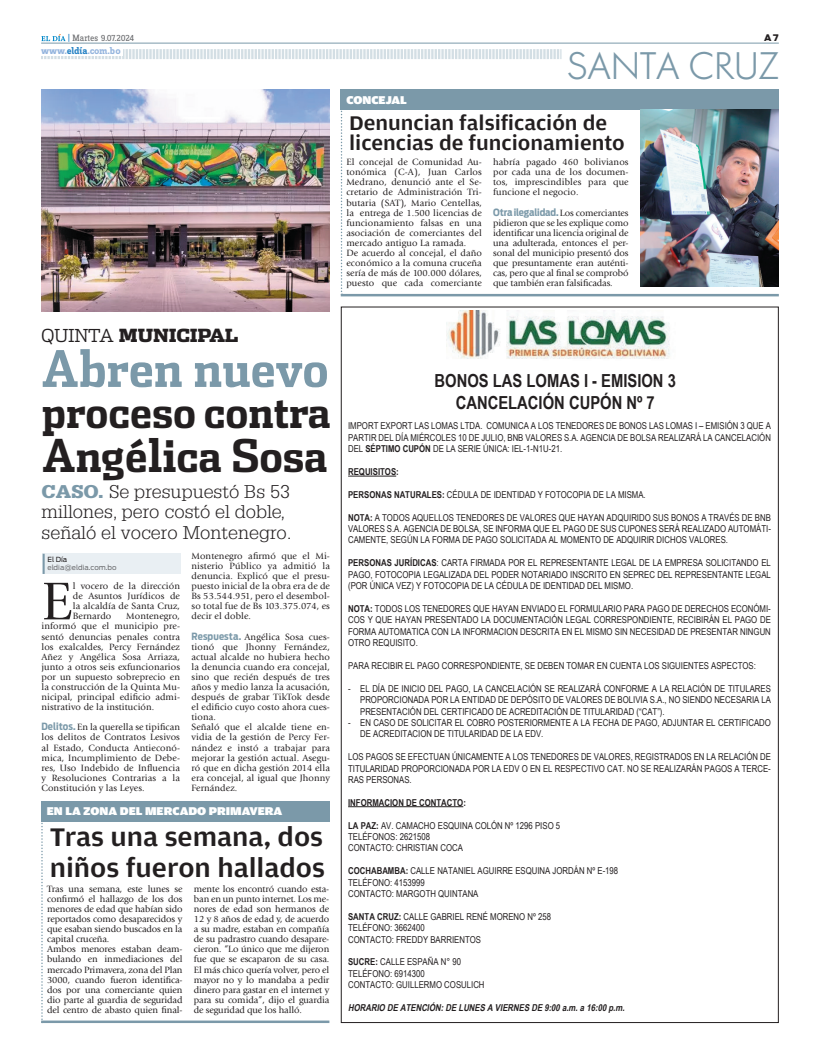
<style>
.page{position:relative;width:820px;height:1056px;background:#fff}
.page>*{position:absolute;margin:0;border:0;box-sizing:border-box;transform-origin:0 0}
.t1{font:55.4px "Giovanni";color:#231f20}
.t2{font:700 50px "Dispatch Cond";color:#7b99a9}
.t3{font:700 45px "Dispatch Cond";color:#231f20}
.t4{font:700 44px "Dispatch Cond";color:#231f20}
.t5{font:35px "Cg Futura Maxi Lt";color:#7b99a9}
.t6{font:500 27px/30.3px "Amplitude Wide";color:#231f20}
.t7{font:500 21px/20.2px "Amplitude Wide";color:#231f20}
.t8{font:300 18px/20.2px "Glypha";color:#231f20;scale:1.1 1}
.t9{font:700 18px/21.6px "Arial Narrow";color:#231f20;text-align:center}
.t10{font:900 18px "Dispatch";letter-spacing:-.02em;color:#231f20}
.t11{font:900 12px "Amplitude Wide";color:#fff}
.t12{font:700 10px "Antenna Cond";letter-spacing:-.01em;color:#7b99a9}
.t13{font:700 10px "Zine Slab Dis";color:#95b5de}
.t14{font:9.5px/10.1px "Giovanni";letter-spacing:.01em;color:#231f20;text-align:justify}
.t15{font:9.5px/11.4px "Arial Narrow";color:#231f20;text-align:justify}
.t16{font:9.5px/10.1px "Giovanni";letter-spacing:-.01em;color:#231f20}
.t17{font:italic 700 9.5px "Arial Narrow";color:#231f20}
.t18{font:700 9.5px "Arial Narrow";color:#231f20}
.t19{font:9.5px "Zine Slab Dis";color:#6c6d70}
.t20{font:900 9px "Antenna";color:#231f20}
.t21{font:7px/8px "Antenna";color:#6c6d70}
.s1{color:#2783c5}
.s2{font-weight:300}
.s3{font-weight:900;color:#7b99a9}
.s4{color:#231f20}
.s5{font-family:"Antenna Cond";font-weight:700;font-size:10px;color:#7b99a9}
.s6{font-family:"Giovanni";font-weight:400;font-size:9.5px;color:#231f20}
.s7{font-weight:700}
</style>
<div class="page">
<img style="left:446px;top:311px;width:224px;height:48px">
<hr style="left:348px;top:476px;width:48px;height:1px;background:#231f20">
<hr style="left:348px;top:806px;width:115px;height:1px;background:#231f20">
<img style="left:41px;top:90px;width:288px;height:222px">
<div style="left:43px;top:554px;width:138px;height:20px;background:#e9eff3"></div>
<hr style="left:43px;top:554px;width:2px;height:20px;background:#7b99a9">
<div style="left:41px;top:801px;width:288px;height:20px;background:#7b99a9"></div>
<hr style="left:41px;top:1020px;width:288px;height:3px;background:#7b99a9">
<svg style="left:41px;top:821px;width:2px;height:201px"></svg>
<div style="left:340px;top:90px;width:438px;height:20px;background:#7b99a9"></div>
<hr style="left:340px;top:294px;width:438px;height:2px;background:#7b99a9">
<img style="left:640px;top:110px;width:138px;height:176px">
<svg style="left:340px;top:110px;width:2px;height:185px"></svg>
<svg style="left:41px;top:49px;width:520px;height:10px"></svg>
<hr style="left:41px;top:43px;width:737px;height:1px;background:#7b99a9">
<div style="left:41px;top:46px;width:82px;height:9px;background:#fff"></div>
<svg style="left:41px;top:34px;width:24px;height:7px"></svg>
<p class="t19" style="left:68px;top:34px;width:68px"><span class="s1">|</span> Martes 9.07.2024</p>
<p class="t13" style="left:41px;top:45px;width:81px">www.<span class="s1">eldía</span>.com.bo</p>
<p class="t10" style="left:41px;top:322px;width:199px"><span class="s2">QUINTA</span> MUNICIPAL</p>
<p class="t2" style="left:41px;top:337px;width:288px">Abren nuevo</p>
<p class="t4" style="left:42px;top:384px;width:290px">proceso contra</p>
<p class="t3" style="left:42px;top:427px;width:287px">Angélica Sosa</p>
<p class="t8" style="left:42px;top:482px;width:229px"><span class="s3">CASO.</span> Se presupuestó Bs 53 millones, pero costó el doble, señaló el vocero Montenegro.</p>
<p class="t21" style="left:47px;top:555px;width:71px"><span class="s4">El Día </span>eldia@eldia.com.bo</p>
<p class="t1" style="left:41px;top:570px;width:32px">E</p>
<p class="t14" style="left:73px;top:581px;width:109px">l vocero de la dirección de Asuntos Jurídicos de la alcaldía de Santa Cruz, Bernardo</p>
<p class="t14" style="left:41px;top:611px;width:140px;text-indent:85px">Montenegro, informó que el municipio pre&shy;sentó denuncias penales contra los exalcaldes, Percy Fernández Añez y Angélica Sosa Arriaza, junto a otros seis exfuncionarios por un supuesto sobreprecio en la construcción de la Quinta Mu&shy;nicipal, principal edificio admi&shy;nistrativo de la institución.</p>
<p class="t14" style="left:41px;top:722px;width:140px"><span class="s5">Delitos.</span>En la querella se tipifican los delitos de Contratos Lesivos al Estado, Conducta Antieconó&shy;mica, Incumplimiento de Debe&shy;res, Uso Indebido de Influencia y Resoluciones Contrarias a la Constitución y las Leyes.</p>
<p class="t14" style="left:191px;top:551px;width:140px">Montenegro afirmó que el Mi&shy;nisterio Público ya admitió la denuncia. Explicó que el presu&shy;puesto inicial de la obra era de de Bs 53.544.951, pero el desembol&shy;so total fue de Bs 103.375.074, es decir el doble.</p>
<p class="t14" style="left:191px;top:631px;width:140px;text-align:left"><span class="s5">Respuesta.</span> Angélica Sosa cues&shy;tionó que Jhonny Fernández, actual alcalde no hubiera hecho la denuncia cuando era concejal, sino que recién después de tres años y medio lanza la acusación, después de grabar TikTok desde el edificio cuyo costo ahora cues&shy;tiona.<br>Señaló que el alcalde tiene en&shy;vidia de la gestión de Percy Fer&shy;nández e instó a trabajar para mejorar la gestión actual. Asegu&shy;ró que en dicha gestión 2014 ella era concejal, al igual que Jhonny<br>Fernández.</p>
<p class="t11" style="left:47px;top:804px;width:237px">EN LA ZONA DEL MERCADO PRIMAVERA</p>
<p class="t6" style="left:50px;top:823px;width:276px">Tras una semana, dos niños fueron hallados</p>
<p class="t16" style="left:47px;top:884px;width:137px">Tras una semana, este lunes se confirmó el hallazgo de los dos menores de edad que habían sido reportados como desaparecidos y que esaban siendo buscados en la capital cruceña.<br>Ambos menores estaban deam&shy;bulando en inmediaciones del mercado Primavera, zona del Plan<br>3000, cuando fueron identifica&shy;dos por una comerciante quien dio parte al guardia de seguridad del centro de abasto quien final-</p>
<p class="t14" style="left:194px;top:884px;width:137px">mente los encontró cuando esta&shy;ban en un punto internet. Los me&shy;nores de edad son hermanos de 12 y 8 años de edad y, de acuerdo a su madre, estaban en compañía de su padrastro cuando desapare&shy;cieron. “Lo único que me dijeron fue que se escaparon de su casa.<br>El más chico quería volver, pero el mayor no y lo mandaba a pedir dinero para gastar en el internet y para su comida”, dijo el guardia de seguridad que los halló.</p>
<p class="t20" style="left:763px;top:32px;width:16px">A 7</p>
<p class="t11" style="left:346px;top:93px;width:62px">CONCEJAL</p>
<p class="t5" style="left:567px;top:45px;width:213px">SANTA CRUZ</p>
<p class="t7" style="left:349px;top:113px;width:277px">Denuncian falsificación de licencias de funcionamiento</p>
<p class="t14" style="left:346px;top:157px;width:137px;text-align:left">El concejal de Comunidad Au&shy;tonómica (C-A), Juan Carlos<br>Medrano, denunció ante el Se&shy;cretario de Administración Tri&shy;butaria (SAT), Mario Centellas, la entrega de 1.500 licencias de funcionamiento falsas en una asociación de comerciantes del mercado antiguo La ramada.<br>De acuerdo al concejal, el daño económico a la comuna cruceña sería de más de 100.000 dólares, puesto que cada comerciante</p>
<p class="t14" style="left:493px;top:157px;width:137px">habría pagado 460 bolivianos por cada una de los documen&shy;tos, imprescindibles para que funcione el negocio.</p>
<p class="t12" style="left:493px;top:206px;width:137px">Otra ilegalidad.<span class="s6">Los comerciantes</span></p>
<p class="t14" style="left:493px;top:218px;width:137px">pidieron que se les explique como identificar una licencia original de una adulterada, entonces el per&shy;sonal del municipio presentó dos que presuntamente eran auténti&shy;cas, pero que al final se comprobó que también eran falsificadas.</p>
<p class="t9" style="left:434px;top:369px;width:243px">BONOS LAS LOMAS I - EMISION 3<br>CANCELACIÓN CUPÓN Nº 7</p>
<p class="t15" style="left:348px;top:420px;width:424px">IMPORT EXPORT LAS LOMAS LTDA. COMUNICA A LOS TENEDORES DE BONOS LAS LOMAS I – EMISIÓN 3 QUE A PARTIR DEL DÍA MIÉRCOLES 10 DE JULIO, BNB VALORES S.A. AGENCIA DE BOLSA REALIZARÁ LA CANCELACIÓN DEL <span class="s7">SÉPTIMO CUPÓN</span> DE LA SERIE ÚNICA: IEL-1-N1U-21.</p>
<p class="t18" style="left:348px;top:465px;width:52px">REQUISITOS:</p>
<p class="t15" style="left:348px;top:488px;width:299px"><span class="s7">PERSONAS NATURALES:</span> CÉDULA DE IDENTIDAD Y FOTOCOPIA DE LA MISMA.</p>
<p class="t15" style="left:348px;top:511px;width:424px"><span class="s7">NOTA:</span> A TODOS AQUELLOS TENEDORES DE VALORES QUE HAYAN ADQUIRIDO SUS BONOS A TRAVÉS DE BNB VALORES S.A. AGENCIA DE BOLSA, SE INFORMA QUE EL PAGO DE SUS CUPONES SERÁ REALIZADO AUTOMÁTI-CAMENTE, SEGÚN LA FORMA DE PAGO SOLICITADA AL MOMENTO DE ADQUIRIR DICHOS VALORES.</p>
<p class="t15" style="left:348px;top:557px;width:424px"><span class="s7">PERSONAS JURÍDICAS</span>: CARTA FIRMADA POR EL REPRESENTANTE LEGAL DE LA EMPRESA SOLICITANDO EL PAGO, FOTOCOPIA LEGALIZADA DEL PODER NOTARIADO INSCRITO EN SEPREC DEL REPRESENTANTE LEGAL (POR ÚNICA VEZ) Y FOTOCOPIA DE LA CÉDULA DE IDENTIDAD DEL MISMO.</p>
<p class="t15" style="left:348px;top:602px;width:424px"><span class="s7">NOTA:</span> TODOS LOS TENEDORES QUE HAYAN ENVIADO EL FORMULARIO PARA PAGO DE DERECHOS ECONÓMI-COS Y QUE HAYAN PRESENTADO LA DOCUMENTACIÓN LEGAL CORRESPONDIENTE, RECIBIRÁN EL PAGO DE FORMA AUTOMATICA CON LA INFORMACION DESCRITA EN EL MISMO SIN NECESIDAD DE PRESENTAR NINGUN OTRO REQUISITO.</p>
<p class="t15" style="left:348px;top:659px;width:409px">PARA RECIBIR EL PAGO CORRESPONDIENTE, SE DEBEN TOMAR EN CUENTA LOS SIGUIENTES ASPECTOS:</p>
<p class="t15" style="left:360px;top:682px;width:412px;text-indent:-12px">- EL DÍA DE INICIO DEL PAGO, LA CANCELACIÓN SE REALIZARÁ CONFORME A LA RELACIÓN DE TITULARES PROPORCIONADA POR LA ENTIDAD DE DEPÓSITO DE VALORES DE BOLIVIA S.A., NO SIENDO NECESARIA LA PRESENTACIÓN DEL CERTIFICADO DE ACREDITACIÓN DE TITULARIDAD (“CAT”).</p>
<p class="t15" style="left:360px;top:716px;width:412px;text-indent:-12px">- EN CASO DE SOLICITAR EL COBRO POSTERIORMENTE A LA FECHA DE PAGO, ADJUNTAR EL CERTIFICADO<br>DE ACREDITACION DE TITULARIDAD DE LA EDV.</p>
<p class="t15" style="left:348px;top:751px;width:424px">LOS PAGOS SE EFECTUAN ÚNICAMENTE A LOS TENEDORES DE VALORES, REGISTRADOS EN LA RELACIÓN DE TITULARIDAD PROPORCIONADA POR LA EDV O EN EL RESPECTIVO CAT. NO SE REALIZARÁN PAGOS A TERCE-RAS PERSONAS.</p>
<p class="t18" style="left:348px;top:795px;width:119px">INFORMACION DE CONTACTO:</p>
<p class="t15" style="left:348px;top:819px;width:213px;text-align:left"><span class="s7">LA PAZ:</span> AV. CAMACHO ESQUINA COLÓN Nº 1296 PISO 5<br>TELÉFONOS: 2621508<br>CONTACTO: CHRISTIAN COCA</p>
<p class="t15" style="left:348px;top:865px;width:271px;text-align:left"><span class="s7">COCHABAMBA:</span> CALLE NATANIEL AGUIRRE ESQUINA JORDÁN Nº E-198<br>TELÉFONO: 4153999<br>CONTACTO: MARGOTH QUINTANA</p>
<p class="t15" style="left:348px;top:910px;width:204px;text-align:left"><span class="s7">SANTA CRUZ:</span> CALLE GABRIEL RENÉ MORENO Nº 258<br>TELÉFONO: 3662400<br>CONTACTO: FREDDY BARRIENTOS</p>
<p class="t15" style="left:348px;top:956px;width:138px;text-align:left"><span class="s7">SUCRE:</span> CALLE ESPAÑA N° 90<br>TELÉFONO: 6914300<br>CONTACTO: GUILLERMO COSULICH</p>
<p class="t17" style="left:348px;top:1000px;width:280px">HORARIO DE ATENCIÓN:DE LUNES A VIERNES DE 9:00a.m.a16:00p.m.</p>
</div>
